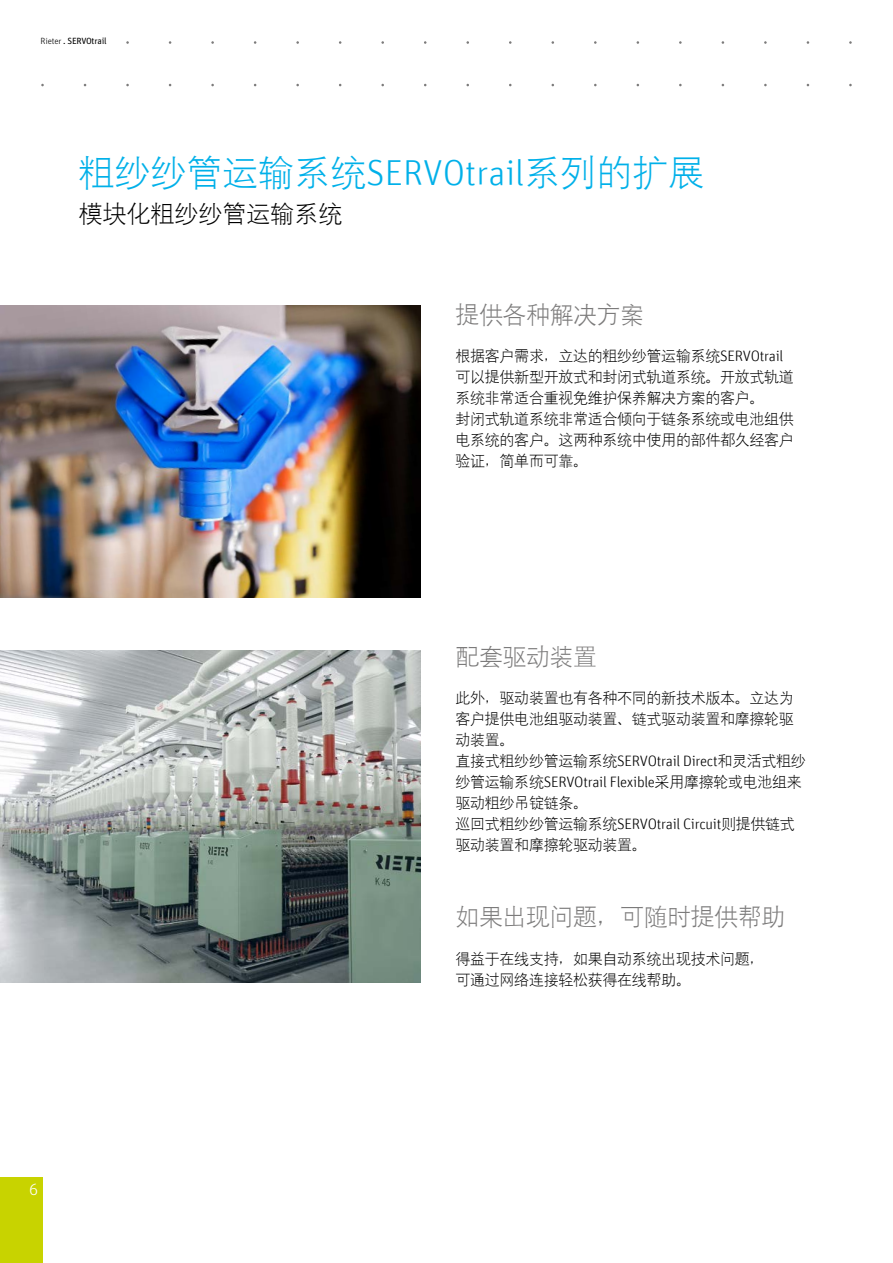
<style>
.page{position:relative;width:893px;height:1263px;background:#fff}
.page>*{position:absolute;margin:0;border:0;box-sizing:border-box;transform-origin:0 0}
.t1{font:36px "Hanyi Xi Deng Xian";color:#00b0e9}
.t2{font:24px "Hanyi Xi Deng Xian";letter-spacing:-.02em;color:#7c7b7b}
.t3{font:24px "Hanyi Xi Deng Xian";color:#000}
.t4{font:300 16.5px "Unit Pro";color:#fff}
.t5{font:15px/21px "Hanyi Xi Deng Xian";letter-spacing:-.02em;color:#000}
.t6{font:9px "Unit Pro";letter-spacing:-.02em;color:#000}
.s1{font-weight:300}
</style>
<div class="page">
<img style="left:0;top:305px;width:420px;height:292px">
<img style="left:0;top:651px;width:420px;height:331px">
<div style="left:0;top:1178px;width:43px;height:85px;background:#c8d300"></div>
<p class="t6" style="left:41px;top:34px;width:68px"><span class="s1">Rieter</span> . SERVOtrail</p>
<h1 class="t1" style="left:78px;top:152px;width:627px">粗纱纱管运输系统SERVOtrail系列的扩展</h1>
<h2 class="t3" style="left:78px;top:200px;width:266px">模块化粗纱纱管运输系统</h2>
<h2 class="t2" style="left:455px;top:300px;width:190px">提供各种解决方案</h2>
<p class="t5" style="left:455px;top:345px;width:340px">根据客户需求，立达的粗纱纱管运输系统SERVOtrail可以提供新型开放式和封闭式轨道系统。开放式轨道系统非常适合重视免维护保养解决方案的客户。<br>封闭式轨道系统非常适合倾向于链条系统或电池组供电系统的客户。这两种系统中使用的部件都久经客户验证，简单而可靠。</p>
<h2 class="t2" style="left:455px;top:643px;width:143px">配套驱动装置</h2>
<p class="t5" style="left:455px;top:688px;width:352px">此外，驱动装置也有各种不同的新技术版本。立达为客户提供电池组驱动装置、链式驱动装置和摩擦轮驱动装置。<br>直接式粗纱纱管运输系统SERVOtrail Direct和灵活式粗纱纱管运输系统SERVOtrail Flexible采用摩擦轮或电池组来驱动粗纱吊锭链条。<br>巡回式粗纱纱管运输系统SERVOtrail Circuit则提供链式驱动装置和摩擦轮驱动装置。</p>
<h2 class="t2" style="left:455px;top:903px;width:331px">如果出现问题，可随时提供帮助</h2>
<p class="t4" style="left:29px;top:1178px;width:11px">6</p>
<p class="t5" style="left:455px;top:948px;width:310px">得益于在线支持，如果自动系统出现技术问题，可通过网络连接轻松获得在线帮助。</p>
</div>
